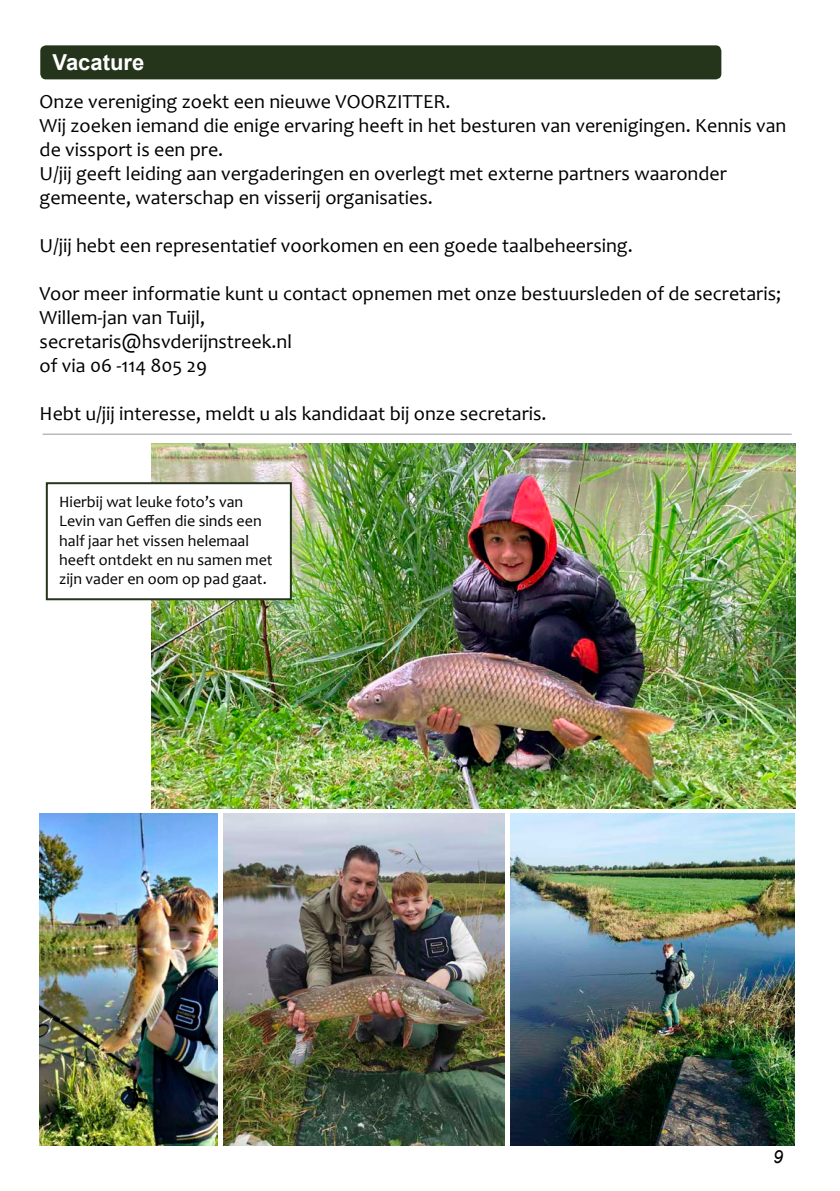
<style>
.page{position:relative;width:840px;height:1191px;background:#fff}
.page>*{position:absolute;margin:0;border:0;box-sizing:border-box;transform-origin:0 0}
.t1{font:700 22px "Arial";color:#fff}
.t2{font:20px/24px "Candara";color:#000}
.t3{font:italic 18px "Arial";color:#000}
.t4{font:16px/19.2px "Candara";color:#000}
</style>
<div class="page">
<div style="left:40px;top:45px;width:681px;height:34px;background:#25351c;border-radius:6px"></div>
<img style="left:152px;top:444px;width:642px;height:364px">
<hr style="left:43px;top:434px;width:748px;height:1px;background:#97989c">
<div style="left:47px;top:483px;width:244px;height:116px;background:#fff"></div>
<div style="left:46px;top:482px;width:246px;height:118px;border:2px solid #25351c"></div>
<img style="left:40px;top:813px;width:177px;height:332px">
<img style="left:223px;top:813px;width:281px;height:332px">
<img style="left:510px;top:813px;width:284px;height:332px">
<p class="t1" style="left:52px;top:48px;width:93px">Vacature</p>
<p class="t2" style="left:40px;top:89px;width:747px">Onze vereniging zoekt een nieuwe VOORZITTER.<br>Wij zoeken iemand die enige ervaring heeft in het besturen van verenigingen. Kennis van de vissport is een pre.<br>U/jij geeft leiding aan vergaderingen en overlegt met externe partners waaronder gemeente, waterschap en visserij organisaties.</p>
<p class="t2" style="left:40px;top:233px;width:594px">U/jij hebt een representatief voorkomen en een goede taalbeheersing.</p>
<p class="t2" style="left:40px;top:281px;width:742px">Voor meer informatie kunt u contact opnemen met onze bestuursleden of de secretaris; Willem-jan van Tuijl,<br>secretaris@hsvderijnstreek.nl<br>of via 06 -114 805 29</p>
<p class="t2" style="left:40px;top:401px;width:508px">Hebt u/jij interesse, meldt u als kandidaat bij onze secretaris.</p>
<p class="t4" style="left:59px;top:492px;width:215px">Hierbij wat leuke foto’s van<br>Levin van Geffen die sinds een half jaar het vissen helemaal heeft ontdekt en nu samen met zijn vader en oom op pad gaat.</p>
<p class="t3" style="left:772px;top:1145px;width:12px">9</p>
</div>
